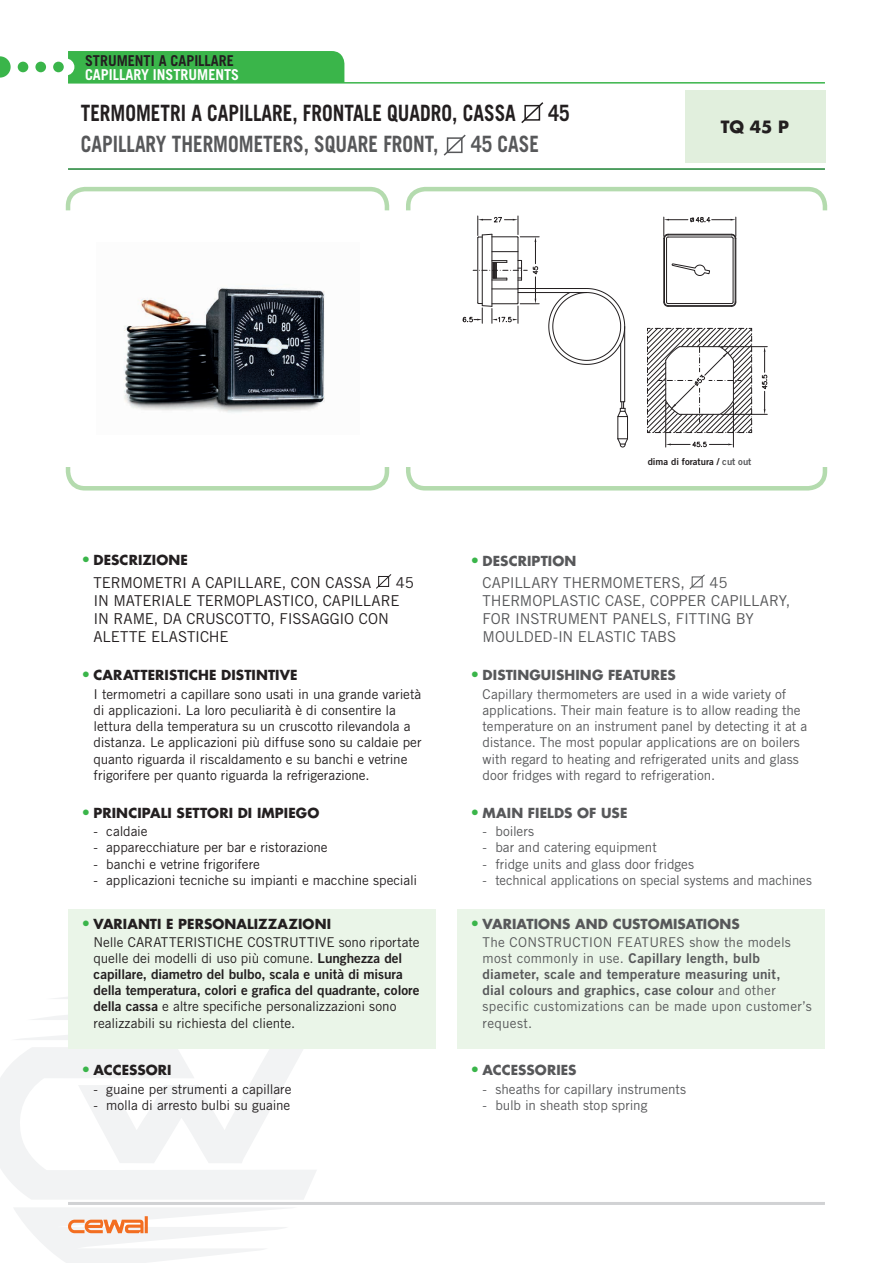
<style>
.page{position:relative;width:893px;height:1263px;background:#fff}
.page>*{position:absolute;margin:0;border:0;box-sizing:border-box;transform-origin:0 0}
.t1{font:700 22.5px "Trade Gothic LT Std";color:#231f20;scale:.85 1}
.t2{font:700 22.5px "Trade Gothic LT Std";color:#57585a;scale:.85 1}
.t3{font:700 16.5px "Futura Std";color:#231f20}
.t4{font:15px/18px "Trade Gothic LT Std";letter-spacing:-.005em;color:#231f20}
.t5{font:15px/18px "Trade Gothic LT Std";letter-spacing:-.01em;color:#57585a}
.t6{font:700 15px "Trade Gothic LT Std";color:#fff;scale:.95 1}
.t7{font:700 15px "Trade Gothic LT Std";color:#231f20;scale:.95 1}
.t8{font:13.5px/16.2px "Trade Gothic LT Std";letter-spacing:-.005em;color:#231f20}
.t9{font:13.5px/16.2px "Trade Gothic LT Std";color:#57585a}
.t10{font:13.5px/16.2px "Trade Gothic LT Std Bd 2";letter-spacing:.015em;color:#57585a}
.t11{font:700 13.5px "Futura Std";letter-spacing:.01em;color:#231f20}
.t12{font:13.5px/16.2px "Trade Gothic LT Std Bd 2";letter-spacing:-.005em;color:#231f20}
.t13{font:700 13.5px "Futura Std";letter-spacing:.005em;color:#57585a}
.t14{font:13.5px/16.2px "Trade Gothic LT Std";letter-spacing:.02em;color:#57585a}
.t15{font:9.45px "Trade Gothic LT Std Bd 2";color:#231f20}
.s1{font-size:15px;color:#3ab54a}
.s2{color:#57585a}
.s3{font-family:"Trade Gothic LT Std Bd 2"}
.s4{font-family:"Trade Gothic LT Std"}
</style>
<div class="page">
<svg style="left:16px;top:997px;width:52px;height:43px"></svg>
<svg style="left:0;top:1047px;width:317px;height:152px;fill:#f2f3f4"></svg>
<svg style="left:78px;top:1048px;width:227px;height:115px"></svg>
<svg style="left:14px;top:1208px;width:272px;height:55px"></svg>
<hr style="left:68px;top:1202px;width:757px;height:3px;background:#d1d2d4">
<hr style="left:68px;top:168px;width:757px;height:2px;background:#1c8233">
<hr style="left:68px;top:82px;width:757px;height:2px;background:#3ab54a">
<div style="left:68px;top:51px;width:276px;height:31px;background:#3ab54a"></div>
<div style="left:57px;top:58px;width:17px;height:17px;background:#fff;border-radius:50%"></div>
<svg style="left:0;top:56px;width:11px;height:22px"></svg>
<div style="left:35px;top:62px;width:11px;height:10px;background:#3ab54a;border-radius:50%"></div>
<div style="left:18px;top:62px;width:10px;height:10px;background:#3ab54a;border-radius:50%"></div>
<div style="left:53px;top:62px;width:11px;height:10px;background:#3ab54a;border-radius:50%"></div>
<svg style="left:65px;top:186px;width:325px;height:25px"></svg>
<svg style="left:65px;top:467px;width:325px;height:24px"></svg>
<svg style="left:406px;top:467px;width:422px;height:24px"></svg>
<div style="left:68px;top:909px;width:368px;height:139px;background:#eaf5e8"></div>
<div style="left:457px;top:909px;width:368px;height:139px;background:#eaf5e8"></div>
<svg style="left:376px;top:574px;width:16px;height:15px"></svg>
<svg style="left:521px;top:102px;width:23px;height:22px"></svg>
<div style="left:685px;top:90px;width:140px;height:73px;background:#e1efdd"></div>
<svg style="left:443px;top:134px;width:23px;height:22px"></svg>
<svg style="left:689px;top:574px;width:16px;height:15px"></svg>
<img style="left:124px;top:287px;width:201px;height:126px">
<svg style="left:406px;top:186px;width:422px;height:261px"></svg>
<p class="t7" style="left:85px;top:52px;width:158px">STRUMENTI A CAPILLARE</p>
<p class="t6" style="left:85px;top:65px;width:164px">CAPILLARY INSTRUMENTS</p>
<h1 class="t1" style="left:81px;top:99px;width:513px">TERMOMETRI A CAPILLARE, FRONTALE QUADRO, CASSA</h1>
<h1 class="t1" style="left:549px;top:99px;width:27px">45</h1>
<h1 class="t2" style="left:81px;top:131px;width:422px">CAPILLARY THERMOMETERS, SQUARE FRONT,</h1>
<h1 class="t2" style="left:471px;top:131px;width:82px">45 CASE</h1>
<p class="t3" style="left:721px;top:116px;width:70px">TQ 45 P</p>
<p class="t11" style="left:81px;top:551px;width:109px"><span class="s1">•</span> DESCRIZIONE</p>
<p class="t13" style="left:470px;top:552px;width:108px"><span class="s1">•</span> DESCRIPTION</p>
<p class="t15" style="left:648px;top:456px;width:105px">dima di foratura / <span class="s2">cut out</span></p>
<p class="t4" style="left:94px;top:573px;width:279px">TERMOMETRI A CAPILLARE, CON CASSA</p>
<p class="t4" style="left:94px;top:573px;width:322px;text-indent:302px">45<br>IN MATERIALE TERMOPLASTICO, CAPILLARE<br>IN RAME, DA CRUSCOTTO, FISSAGGIO CON<br>ALETTE ELASTICHE</p>
<p class="t5" style="left:483px;top:573px;width:204px">CAPILLARY THERMOMETERS,</p>
<p class="t5" style="left:483px;top:573px;width:309px;text-indent:227px">45<br>THERMOPLASTIC CASE, COPPER CAPILLARY,<br>FOR INSTRUMENT PANELS, FITTING BY<br>MOULDED-IN ELASTIC TABS</p>
<p class="t11" style="left:81px;top:666px;width:218px"><span class="s1">•</span> CARATTERISTICHE DISTINTIVE</p>
<p class="t13" style="left:470px;top:666px;width:207px"><span class="s1">•</span> DISTINGUISHING FEATURES</p>
<p class="t8" style="left:94px;top:686px;width:330px">I termometri a capillare sono usati in una grande varietà di applicazioni. La loro peculiarità è di consentire la lettura della temperatura su un cruscotto rilevandola a distanza. Le applicazioni più diffuse sono su caldaie per quanto riguarda il riscaldamento e su banchi e vetrine frigorifere per quanto riguarda la refrigerazione.</p>
<p class="t9" style="left:483px;top:686px;width:326px">Capillary thermometers are used in a wide variety of applications. Their main feature is to allow reading the temperature on an instrument panel by detecting it at a distance. The most popular applications are on boilers with regard to heating and refrigerated units and glass door fridges with regard to refrigeration.</p>
<p class="t11" style="left:81px;top:804px;width:240px"><span class="s1">•</span> PRINCIPALI SETTORI DI IMPIEGO</p>
<p class="t13" style="left:470px;top:804px;width:159px"><span class="s1">•</span> MAIN FIELDS OF USE</p>
<p class="t8" style="left:94px;top:823px;width:56px">- caldaie</p>
<p class="t8" style="left:94px;top:839px;width:236px">- apparecchiature per bar e ristorazione</p>
<p class="t8" style="left:94px;top:856px;width:168px">- banchi e vetrine frigorifere</p>
<p class="t8" style="left:94px;top:872px;width:325px">- applicazioni tecniche su impianti e macchine speciali</p>
<p class="t9" style="left:483px;top:823px;width:53px">- boilers</p>
<p class="t9" style="left:483px;top:839px;width:176px">- bar and catering equipment</p>
<p class="t9" style="left:483px;top:856px;width:213px">- fridge units and glass door fridges</p>
<p class="t9" style="left:483px;top:872px;width:331px">- technical applications on special systems and machines</p>
<p class="t11" style="left:81px;top:915px;width:252px"><span class="s1">•</span> VARIANTI E PERSONALIZZAZIONI</p>
<p class="t13" style="left:470px;top:915px;width:271px"><span class="s1">•</span> VARIATIONS AND CUSTOMISATIONS</p>
<p class="t8" style="left:94px;top:933px;width:327px">Nelle CARATTERISTICHE COSTRUTTIVE sono riportate quelle dei modelli di uso più comune. <span class="s3">Lunghezza del</span></p>
<p class="t12" style="left:94px;top:966px;width:327px">capillare, diametro del bulbo, scala e unità di misura della temperatura, colori e grafica del quadrante, colore</p>
<p class="t8" style="left:94px;top:998px;width:304px"><span class="s3">della cassa</span> e altre specifiche personalizzazioni sono realizzabili su richiesta del cliente.</p>
<p class="t9" style="left:483px;top:933px;width:310px">The CONSTRUCTION FEATURES show the models</p>
<p class="t10" style="left:483px;top:949px;width:299px"><span class="s4">most commonly in use.</span> Capillary length, bulb diameter, scale and temperature measuring unit, dial colours and graphics, case colour <span class="s4">and other</span></p>
<p class="t14" style="left:483px;top:998px;width:331px">specific customizations can be made upon customer’s request.</p>
<p class="t11" style="left:81px;top:1061px;width:92px"><span class="s1">•</span> ACCESSORI</p>
<p class="t13" style="left:470px;top:1061px;width:108px"><span class="s1">•</span> ACCESSORIES</p>
<p class="t8" style="left:94px;top:1081px;width:199px">- guaine per strumenti a capillare</p>
<p class="t8" style="left:94px;top:1097px;width:198px">- molla di arresto bulbi su guaine</p>
<p class="t9" style="left:483px;top:1081px;width:205px">- sheaths for capillary instruments</p>
<p class="t9" style="left:483px;top:1097px;width:166px">- bulb in sheath stop spring</p>
</div>
